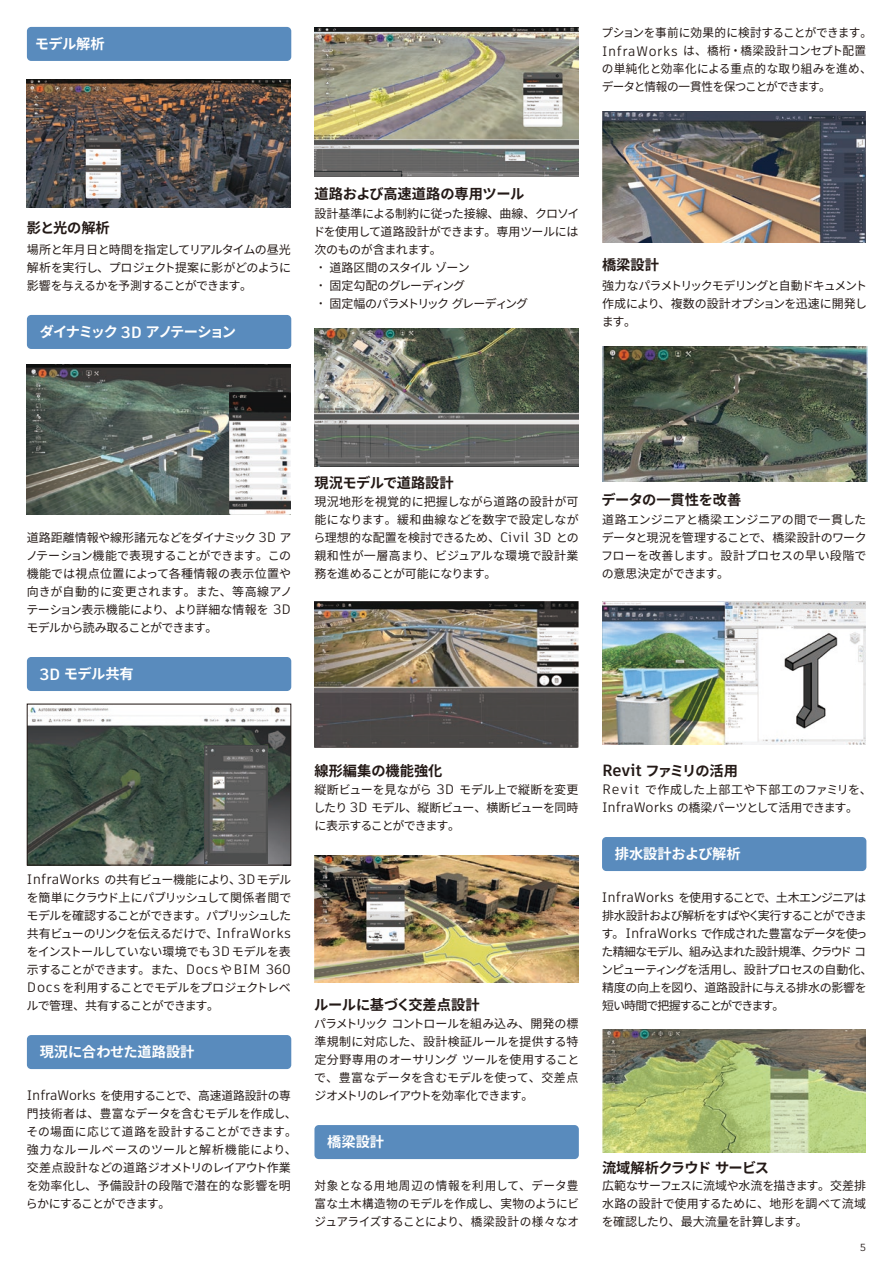
<style>
.page{position:relative;width:893px;height:1263px;background:#fff}
.page>*{position:absolute;margin:0;border:0;box-sizing:border-box;transform-origin:0 0}
.Text_Heading{font:700 14.25px "Noto Sans JP";letter-spacing:-.015em;color:#231916}
.Heading{font:700 14.25px "Noto Sans JP";letter-spacing:-.025em;color:#fff}
.Heading-2{font:700 14.25px "Noto Sans JP";letter-spacing:-.095em;color:#fff}
.Text_Heading-2{font:700 14.25px "Noto Sans JP";letter-spacing:-.105em;color:#231916}
.Text_Heading-3{font:700 14.25px "Noto Sans JP";letter-spacing:-.04em;color:#231916}
.Heading-3{font:700 14.25px "Noto Sans JP";color:#fff}
.Text_Heading-4{font:700 14.25px "Noto Sans JP";letter-spacing:-.035em;color:#231916}
.Heading-4{font:700 14.25px "Noto Sans JP";letter-spacing:-.005em;color:#fff}
.Body_Text-G{font:12px/18px "Noto Sans JP";letter-spacing:-.035em;color:#231916;text-align:justify}
.Body_Text-G-2{font:12px/18px "Noto Sans JP";letter-spacing:-.07em;color:#231916}
.Body_Text-G-3{font:12px/18px "Noto Sans JP";letter-spacing:-.01em;color:#231916}
.Body_Text-G-4{font:12px/18px "Noto Sans JP";letter-spacing:-.015em;color:#231916}
.Body_Text-G-5{font:12px "Noto Sans JP";letter-spacing:-.1em;color:#231916}
.Body_Text-G-6{font:12px "Noto Sans JP";letter-spacing:-.055em;color:#231916}
.t1{font:10.2px "Artifakt Element";color:#231916}
.s1{font-family:"Artifakt Element";font-size:13.65px}
.s2{font-family:"Artifakt Element";font-size:16.2px}
</style>
<div class="page">
<div style="left:27px;top:27px;width:264px;height:34px;background:#598bbd;border-radius:4px"></div>
<img style="left:27px;top:80px;width:264px;height:127px">
<div style="left:27px;top:315px;width:264px;height:34px;background:#598bbd;border-radius:4px"></div>
<img style="left:27px;top:365px;width:264px;height:149px">
<img style="left:229px;top:393px;width:62px;height:121px">
<div style="left:27px;top:657px;width:264px;height:34px;background:#598bbd;border-radius:4px"></div>
<img style="left:29px;top:706px;width:260px;height:157px">
<div style="left:27px;top:704px;width:264px;height:161px;border:1px solid #231916"></div>
<img style="left:204px;top:745px;width:63px;height:118px">
<div style="left:27px;top:1035px;width:264px;height:34px;background:#598bbd;border-radius:4px"></div>
<img style="left:314px;top:28px;width:264px;height:149px">
<img style="left:314px;top:328px;width:264px;height:139px">
<img style="left:314px;top:601px;width:264px;height:146px">
<img style="left:314px;top:855px;width:264px;height:127px">
<div style="left:314px;top:1125px;width:265px;height:34px;background:#598bbd;border-radius:4px"></div>
<img style="left:602px;top:112px;width:264px;height:130px">
<img style="left:602px;top:346px;width:266px;height:135px">
<img style="left:602px;top:602px;width:264px;height:142px">
<div style="left:602px;top:837px;width:264px;height:34px;background:#598bbd;border-radius:4px"></div>
<img style="left:602px;top:1029px;width:264px;height:123px">
<p class="Heading" style="left:35px;top:36px;width:71px">モデル解析</p>
<p class="Body_Text-G" style="left:601px;top:24px;width:272px;text-align:left">プションを事前に効果的に検討することができます。<br><span class="s1">InfraWorks</span> は、橋桁・橋梁設計コンセプト配置の単純化と効率化による重点的な取り組みを進め、データと情報の一貫性を保つことができます。</p>
<p class="Text_Heading" style="left:27px;top:219px;width:84px">影と光の解析</p>
<p class="Body_Text-G" style="left:27px;top:240px;width:266px">場所と年月日と時間を指定してリアルタイムの昼光解析を実行し、プロジェクト提案に影がどのように影響を与えるかを予測することができます。</p>
<p class="Heading-2" style="left:40px;top:324px;width:198px">ダイナミック <span class="s2">3D</span> アノテーション</p>
<p class="Text_Heading" style="left:314px;top:186px;width:211px">道路および高速道路の専用ツール</p>
<p class="Body_Text-G" style="left:313px;top:204px;width:268px">設計基準による制約に従った接線、曲線、クロソイドを使用して道路設計ができます。専用ツールには次のものが含まれます。</p>
<p class="Body_Text-G-6" style="left:319px;top:260px;width:152px"><span class="s1">•</span> 道路区間のスタイルゾーン</p>
<p class="Body_Text-G" style="left:319px;top:276px;width:148px"><span class="s1">•</span> 固定勾配のグレーディング</p>
<p class="Body_Text-G-5" style="left:319px;top:296px;width:211px"><span class="s1">•</span> 固定幅のパラメトリックグレーディング</p>
<p class="Text_Heading" style="left:602px;top:257px;width:58px">橋梁設計</p>
<p class="Body_Text-G" style="left:602px;top:276px;width:267px">強力なパラメトリックモデリングと自動ドキュメント作成により、複数の設計オプションを迅速に開発します。</p>
<p class="Body_Text-G-4" style="left:26px;top:528px;width:268px">道路距離情報や線形諸元などをダイナミック <span class="s1">3D</span> アノテーション機能で表現することができます。この機能では視点位置によって各種情報の表示位置や向きが自動的に変更されます。また、等高線アノテーション表示機能により、より詳細な情報を <span class="s1">3D</span>モデルから読み取ることができます。</p>
<p class="Heading" style="left:40px;top:666px;width:96px"><span class="s2">3D</span> モデル共有</p>
<p class="Text_Heading-4" style="left:314px;top:475px;width:141px">現況モデルで道路設計</p>
<p class="Body_Text-G" style="left:314px;top:492px;width:267px">現況地形を視覚的に把握しながら道路の設計が可能になります。緩和曲線などを数字で設定しながら理想的な配置を検討できるため、<span class="s1">Civil 3D</span> との親和性が一層高まり、ビジュアルな環境で設計業務を進めることが可能になります。</p>
<p class="Text_Heading" style="left:602px;top:492px;width:141px">データの一貫性を改善</p>
<p class="Body_Text-G" style="left:601px;top:510px;width:267px">道路エンジニアと橋梁エンジニアの間で一貫したデータと現況を管理することで、橋梁設計のワークフローを改善します。設計プロセスの早い段階での意思決定ができます。</p>
<p class="Body_Text-G" style="left:26px;top:870px;width:267px"><span class="s1">InfraWorks</span> の共有ビュー機能により、<span class="s1">3D</span> モデルを簡単にクラウド上にパブリッシュして関係者間でモデルを確認することができます。パブリッシュした共有ビューのリンクを伝えるだけで、<span class="s1">InfraWorks</span>をインストールしていない環境でも <span class="s1">3D</span> モデルを表示することができます。また、<span class="s1">Docs</span> や <span class="s1">BIM 360<br>Docs</span> を利用することでモデルをプロジェクトレベルで管理、共有することができます。</p>
<p class="Heading-3" style="left:40px;top:1044px;width:156px">現況に合わせた道路設計</p>
<p class="Body_Text-G-3" style="left:26px;top:1086px;width:272px"><span class="s1">InfraWorks</span> を使用することで、高速道路設計の専門技術者は、豊富なデータを含むモデルを作成し、その場面に応じて道路を設計することができます。強力なルールベースのツールと解析機能により、交差点設計などの道路ジオメトリのレイアウト作業を効率化し、予備設計の段階で潜在的な影響を明らかにすることができます。</p>
<p class="Text_Heading" style="left:314px;top:763px;width:130px">線形編集の機能強化</p>
<p class="Body_Text-G" style="left:314px;top:780px;width:266px">縦断ビューを見ながら <span class="s1">3D</span> モデル上で縦断を変更したり <span class="s1">3D</span> モデル、縦断ビュー、横断ビューを同時に表示することができます。</p>
<p class="Text_Heading" style="left:314px;top:996px;width:167px">ルールに基づく交差点設計</p>
<p class="Body_Text-G" style="left:314px;top:1014px;width:267px">パラメトリックコントロールを組み込み、開発の標準規制に対応した、設計検証ルールを提供する特定分野専用のオーサリングツールを使用することで、豊富なデータを含むモデルを使って、交差点ジオメトリのレイアウトを効率化できます。</p>
<p class="Heading" style="left:327px;top:1134px;width:58px">橋梁設計</p>
<p class="Body_Text-G" style="left:314px;top:1176px;width:266px">対象となる用地周辺の情報を利用して、データ豊富な土木構造物のモデルを作成し、実物のようにビジュアライズすることにより、橋梁設計の様々なオ</p>
<p class="Text_Heading-2" style="left:602px;top:762px;width:137px"><span class="s2">Revit</span> ファミリの活用</p>
<p class="Body_Text-G" style="left:602px;top:780px;width:271px"><span class="s1">Revit</span> で作成した上部工や下部工のファミリを、<br><span class="s1">InfraWorks</span> の橋梁パーツとして活用できます。</p>
<p class="Heading-4" style="left:615px;top:846px;width:127px">排水設計および解析</p>
<p class="Body_Text-G-2" style="left:601px;top:888px;width:273px"><span class="s1">InfraWorks</span> を使用することで、土木エンジニアは排水設計および解析をすばやく実行することができます。<span class="s1">InfraWorks</span> で作成された豊富なデータを使った精細なモデル、組み込まれた設計規準、クラウドコンピューティングを活用し、設計プロセスの自動化、精度の向上を図り、道路設計に与える排水の影響を短い時間で把握することができます。</p>
<p class="Text_Heading-3" style="left:602px;top:1160px;width:169px">流域解析クラウドサービス</p>
<p class="Body_Text-G" style="left:602px;top:1176px;width:266px">広範なサーフェスに流域や水流を描きます。交差排水路の設計で使用するために、地形を調べて流域を確認したり、最大流量を計算します。</p>
<p class="t1" style="left:860px;top:1241px;width:7px">5</p>
</div>
